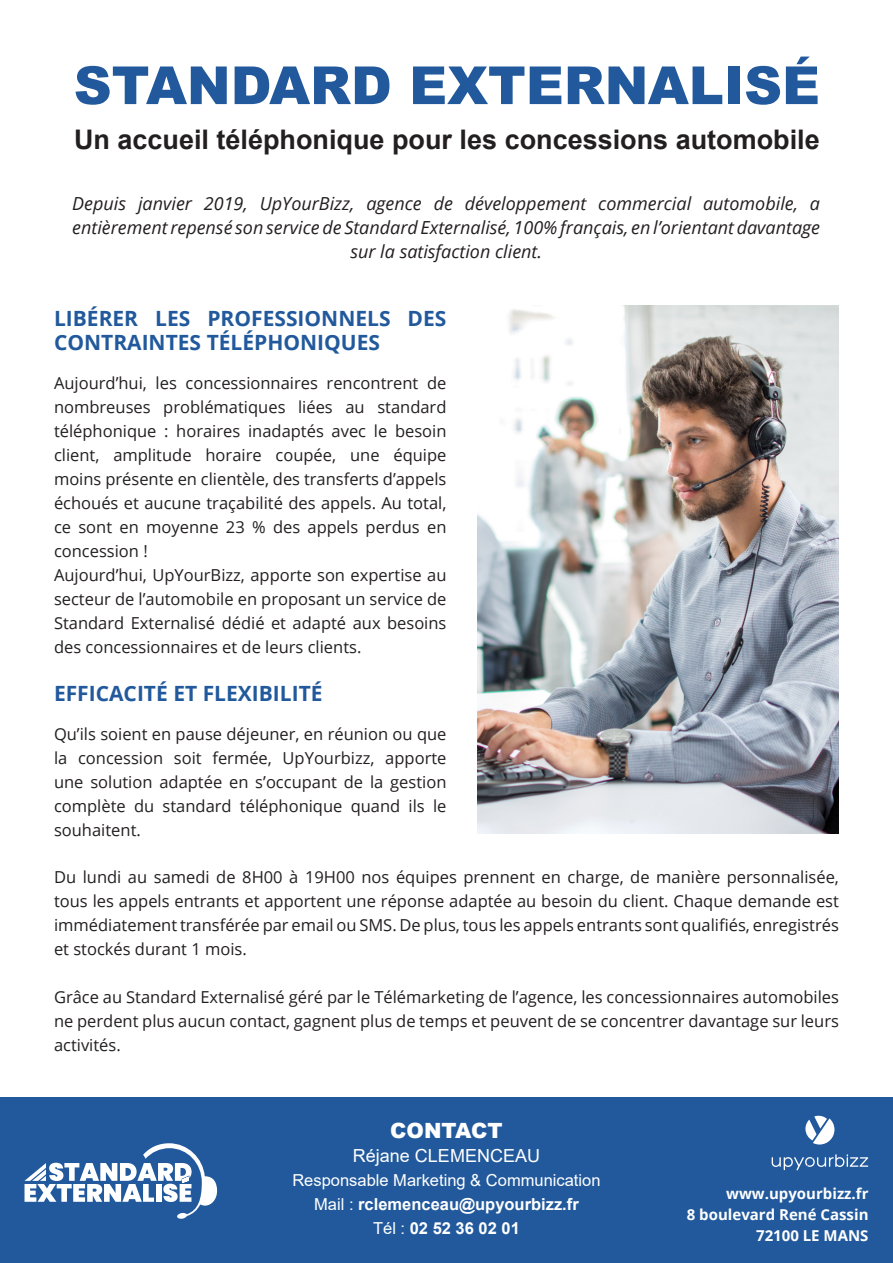
<style>
.page{position:relative;width:893px;height:1263px;background:#fff}
.page>*{position:absolute;margin:0;border:0;box-sizing:border-box;transform-origin:0 0}
.t1{font:900 52.5px "Arial";color:#21599c}
.t2{font:700 27px "Arial";color:#231f20}
.t3{font:700 21px/24px "Open Sans";color:#21599c}
.t4{font:900 21px "Arial";color:#fff}
.t5{font:italic 18px/24px "Open Sans";color:#231f20;text-align:center}
.t6{font:18px "Arial";color:#fff}
.t7{font:16.5px/24px "Open Sans";color:#231f20;text-align:justify}
.t8{font:700 16.5px "Arial";color:#fff}
.t9{font:16.5px "Arial";color:#fff}
.t10{font:700 15px "Open Sans";color:#fff}
.s1{font-weight:400}
</style>
<div class="page">
<img style="left:477px;top:306px;width:362px;height:527px">
<div style="left:0;top:1098px;width:893px;height:165px;background:#21599c"></div>
<svg style="left:805px;top:1116px;width:29px;height:28px"></svg>
<svg style="left:772px;top:1154px;width:96px;height:17px"></svg>
<svg style="left:24px;top:1143px;width:193px;height:76px"></svg>
<p class="t1" style="left:74px;top:47px;width:748px">STANDARD EXTERNALISÉ</p>
<p class="t2" style="left:74px;top:121px;width:747px">Un accueil téléphonique pour les concessions automobile</p>
<p class="t5" style="left:72px;top:191px;width:749px">Depuis janvier 2019, UpYourBizz, agence de développement commercial automobile, a entièrement repensé son service de Standard Externalisé, 100% français, en l’orientant davantage sur la satisfaction client.</p>
<p class="t3" style="left:54px;top:306px;width:394px">LIBÉRER LES PROFESSIONNELS DES<br>CONTRAINTES TÉLÉPHONIQUES</p>
<p class="t7" style="left:54px;top:371px;width:394px">Aujourd’hui, les concessionnaires rencontrent de nombreuses problématiques liées au standard téléphonique : horaires inadaptés avec le besoin client, amplitude horaire coupée, une équipe moins présente en clientèle, des transferts d’appels échoués et aucune traçabilité des appels. Au total, ce sont en moyenne 23 % des appels perdus en concession !</p>
<p class="t7" style="left:54px;top:563px;width:394px">Aujourd’hui, UpYourBizz, apporte son expertise au secteur de l’automobile en proposant un service de Standard Externalisé dédié et adapté aux besoins des concessionnaires et de leurs clients.</p>
<p class="t3" style="left:54px;top:681px;width:270px">EFFICACITÉ ET FLEXIBILITÉ</p>
<p class="t7" style="left:54px;top:722px;width:394px">Qu’ils soient en pause déjeuner, en réunion ou que la concession soit fermée, UpYourbizz, apporte une solution adaptée en s’occupant de la gestion complète du standard téléphonique quand ils le souhaitent.</p>
<p class="t7" style="left:54px;top:864px;width:786px">Du lundi au samedi de 8H00 à 19H00 nos équipes prennent en charge, de manière personnalisée, tous les appels entrants et apportent une réponse adaptée au besoin du client. Chaque demande est immédiatement transférée par email ou SMS. De plus, tous les appels entrants sont qualifiés, enregistrés et stockés durant 1 mois.</p>
<p class="t7" style="left:54px;top:984px;width:786px">Grâce au Standard Externalisé géré par le Télémarketing de l’agence, les concessionnaires automobiles ne perdent plus aucun contact, gagnent plus de temps et peuvent de se concentrer davantage sur leurs activités.</p>
<p class="t4" style="left:390px;top:1115px;width:114px">CONTACT</p>
<p class="t6" style="left:353px;top:1143px;width:189px">Réjane CLEMENCEAU</p>
<p class="t9" style="left:292px;top:1169px;width:310px">Responsable Marketing &amp; Communication</p>
<p class="t8" style="left:314px;top:1192px;width:266px"><span class="s1">Mail :</span> rclemenceau@upyourbizz.fr</p>
<p class="t8" style="left:373px;top:1216px;width:148px"><span class="s1">Tél :</span> 02 52 36 02 01</p>
<p class="t10" style="left:726px;top:1182px;width:144px">www.upyourbizz.fr</p>
<p class="t10" style="left:687px;top:1203px;width:183px">8 boulevard René Cassin</p>
<p class="t10" style="left:756px;top:1224px;width:114px">72100 LE MANS</p>
</div>
